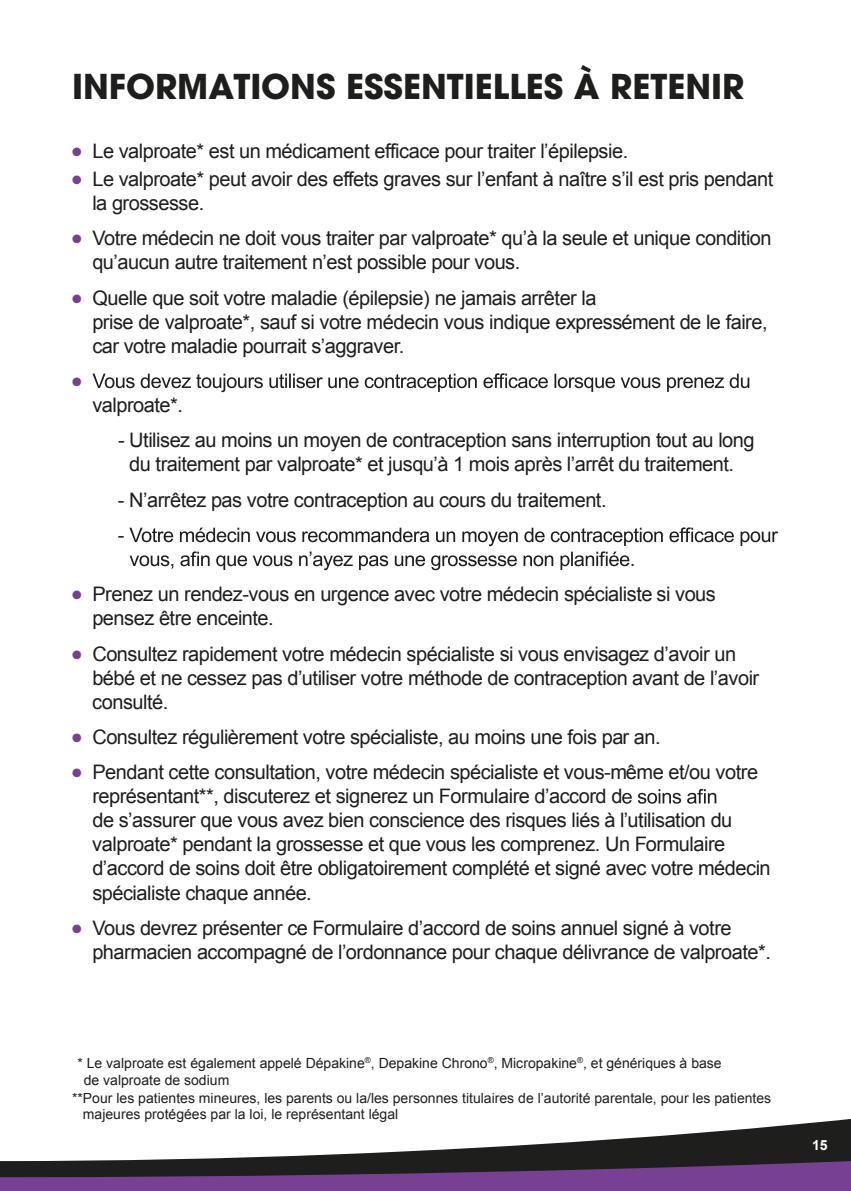
<style>
.page{position:relative;width:851px;height:1191px;background:#fff}
.page>*{position:absolute;margin:0;border:0;box-sizing:border-box;transform-origin:0 0}
.t1{font:700 34px "ITC Avant Garde Pro";color:#1e1e1c}
.t2{font:20px/24px "Arial";letter-spacing:-.025em;color:#1e1e1c}
.t3{font:14px/16px "Arial";color:#1e1e1c}
.t4{font:14px/16.8px "Arial";color:#1d1d1b}
.t5{font:700 14px "Arial";color:#fff}
.t6{font:12px "Zapf Dingbats ITC";color:#784092}
.s1{color:#784092}
.s2{color:#fff}
</style>
<div class="page">
<div style="left:0;top:1177px;width:850px;height:14px;background:#784092"></div>
<svg style="left:0;top:1119px;width:850px;height:58px"></svg>
<svg style="left:92px;top:373px;width:657px;height:19px"></svg>
<svg style="left:129px;top:527px;width:649px;height:43px"></svg>
<svg style="left:622px;top:789px;width:94px;height:14px"></svg>
<h1 class="t1" style="left:72px;top:64px;width:673px">INFORMATIONS ESSENTIELLES À RETENIR</h1>
<p class="t2" style="left:72px;top:139px;width:557px"><span class="s1">●</span> Le valproate* est un médicament efficace pour traiter l’épilepsie.</p>
<p class="t2" style="left:92px;top:167px;width:682px;text-indent:-20px"><span class="s1">●</span> Le valproate* peut avoir des effets graves sur l’enfant à naître s’il est pris pendant la grossesse.</p>
<p class="t2" style="left:92px;top:226px;width:680px;text-indent:-20px"><span class="s1">●</span> Votre médecin ne doit vous traiter par valproate* qu’à la seule et unique condition qu’aucun autre traitement n’est possible pour vous.</p>
<p class="t2" style="left:92px;top:286px;width:676px;text-indent:-20px"><span class="s1">●</span> Quelle que soit votre maladie (épilepsie) ne jamais arrêter la<br>prise de valproate*, sauf si votre médecin vous indique expressément de le faire, car votre maladie pourrait s’aggraver.</p>
<p class="t6" style="left:72px;top:376px;width:11px">●</p>
<p class="t2" style="left:92px;top:393px;width:92px">valproate*.</p>
<p class="t2" style="left:118px;top:428px;width:638px;text-align:center">- Utilisez au moins un moyen de contraception sans interruption tout au long du traitement par valproate* et jusqu’à 1 mois après l’arrêt du traitement.</p>
<p class="t2" style="left:118px;top:482px;width:490px;line-height:35.4px">- N’arrêtez pas votre contraception au cours du traitement. -</p>
<p class="t2" style="left:92px;top:582px;width:625px;text-indent:-20px"><span class="s1">●</span> Prenez un rendez-vous en urgence avec votre médecin spécialiste si vous pensez être enceinte.</p>
<p class="t2" style="left:92px;top:642px;width:668px;text-indent:-20px"><span class="s1">●</span> Consultez rapidement votre médecin spécialiste si vous envisagez d’avoir un bébé et ne cessez pas d’utiliser votre méthode de contraception avant de l’avoir consulté.</p>
<p class="t2" style="left:72px;top:725px;width:590px"><span class="s1">●</span> Consultez régulièrement votre spécialiste, au moins une fois par an.</p>
<p class="t2" style="left:92px;top:760px;width:679px;text-indent:-20px"><span class="s1">●</span> Pendant cette consultation, votre médecin spécialiste et vous-même et/ou votre représentant**, discuterez et signerez un Formulaire d’accord d<br>de s’assurer que vous avez bien conscience des risques liés à l’utilisation du valproate* pendant la grossesse et que vous les comprenez. Un Formulaire d’accord de soins doit être obligatoirement complété et signé avec votre médecin spécialiste chaque année.</p>
<p class="t2" style="left:92px;top:916px;width:680px;text-indent:-20px"><span class="s1">●</span> Vous devrez présenter ce Formulaire d’accord de soins annuel signé à votre pharmacien accompagné de l’ordonnance pour chaque délivrance de valproate*.</p>
<p class="t4" style="left:84px;top:1054px;width:639px;text-indent:-12px"><span class="s2">*</span>* Le valproate est également appelé Dépakine<sup>®</sup>, Depakine Chrono<sup>®</sup>, Micropakine<sup>®</sup>, et génériques à base de valproate de sodium</p>
<p class="t3" style="left:83px;top:1090px;width:689px;text-indent:-11px">**Pour les patientes mineures, les parents ou la/les personnes titulaires de l’autorité parentale, pour les patientes majeures protégées par la loi, le représentant légal</p>
<p class="t5" style="left:811px;top:1136px;width:17px">15</p>
</div>
